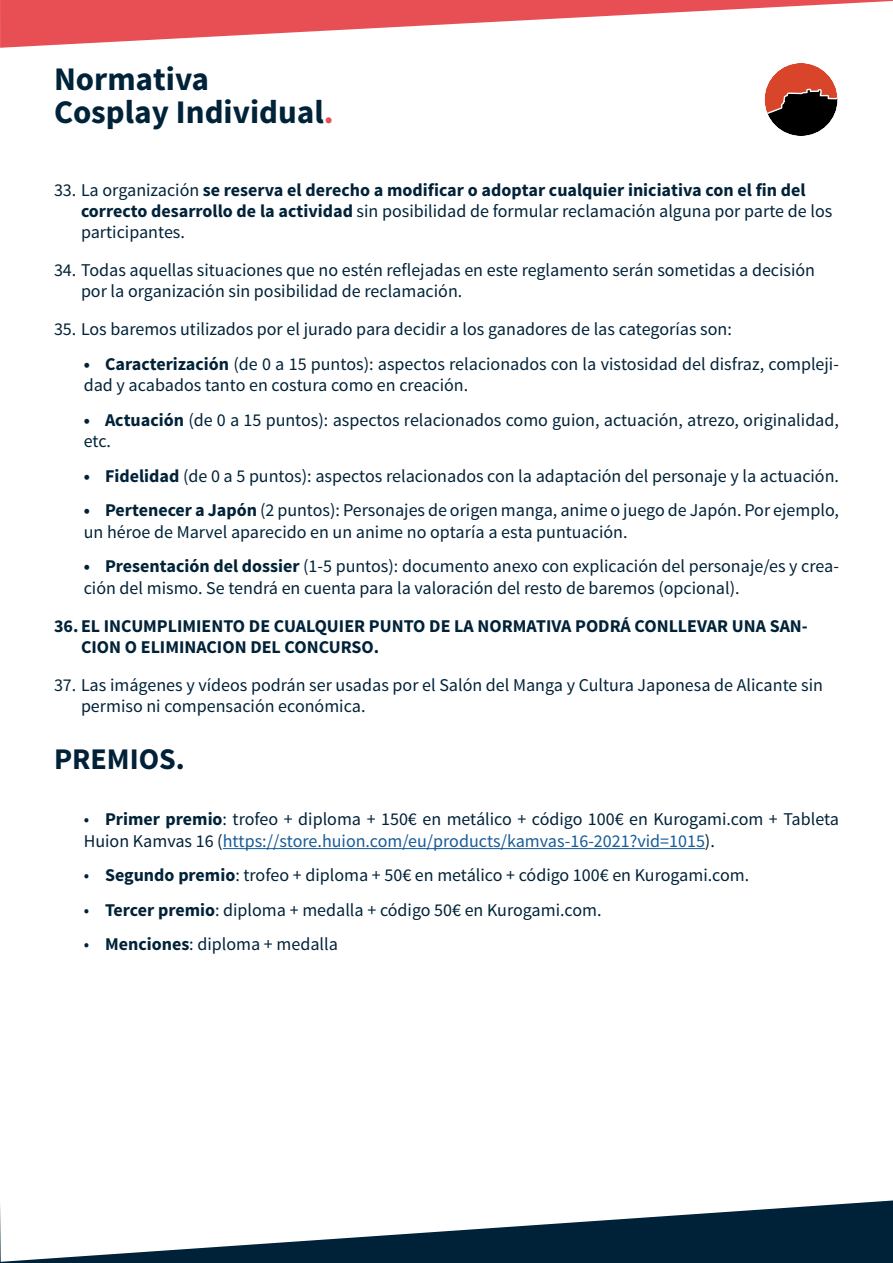
<style>
.page{position:relative;width:893px;height:1263px;background:#fff}
.page>*{position:absolute;margin:0;border:0;box-sizing:border-box;transform-origin:0 0}
.t1{font:700 33px/33px "Source Sans Pro";color:#00233a}
.t2{font:700 30px "Source Sans Pro";color:#002137}
.t3{font:18px/21.6px "Source Sans Pro";color:#002238}
.t4{font:700 18px/21px "Source Sans Pro";color:#002238}
.s1{color:#e84f55}
.s2{font-weight:400}
.s3{font-weight:700}
.s4{color:#165b9a}
</style>
<div class="page">
<svg style="left:0;top:0;width:893px;height:48px"></svg>
<svg style="left:0;top:1200px;width:893px;height:63px"></svg>
<svg style="left:764px;top:63px;width:74px;height:73px"></svg>
<hr style="left:223px;top:848px;width:482px;height:1px;background:#165b9a">
<h1 class="t1" style="left:54px;top:64px;width:281px">Normativa<br>Cosplay Individual<span class="s1">.</span></h1>
<p class="t4" style="left:81px;top:181px;width:753px;text-indent:-27px"><span class="s2">33. La organización</span> se reserva el derecho a modificar o adoptar cualquier iniciativa con el fin del correcto desarrollo de la actividad <span class="s2">sin posibilidad de formular reclamación alguna por parte de los participantes.</span></p>
<p class="t3" style="left:81px;top:260px;width:736px;line-height:21px;text-indent:-27px">34. Todas aquellas situaciones que no estén reflejadas en este reglamento serán sometidas a decisión por la organización sin posibilidad de reclamación.</p>
<p class="t3" style="left:54px;top:319px;width:679px">35. Los baremos utilizados por el jurado para decidir a los ganadores de las categorías son:</p>
<p class="t3" style="left:84px;top:353px;width:757px"><span class="s3">• Caracterización</span> (de 0 a 15 puntos): aspectos relacionados con la vistosidad del disfraz, compleji&shy;dad y acabados tanto en costura como en creación.</p>
<p class="t3" style="left:84px;top:409px;width:757px"><span class="s3">• Actuación</span> (de 0 a 15 puntos): aspectos relacionados como guion, actuación, atrezo, originalidad, etc.</p>
<p class="t3" style="left:84px;top:465px;width:757px"><span class="s3">• Fidelidad</span> (de 0 a 5 puntos): aspectos relacionados con la adaptación del personaje y la actuación.</p>
<p class="t3" style="left:84px;top:500px;width:757px"><span class="s3">• Pertenecer a Japón</span> (2 puntos): Personajes de origen manga, anime o juego de Japón. Por ejemplo, un héroe de Marvel aparecido en un anime no optaría a esta puntuación.</p>
<p class="t3" style="left:84px;top:556px;width:757px"><span class="s3">• Presentación del dossier</span> (1-5 puntos): documento anexo con explicación del personaje/es y crea&shy;ción del mismo. Se tendrá en cuenta para la valoración del resto de baremos (opcional).</p>
<p class="t4" style="left:81px;top:616px;width:728px;text-indent:-27px">36. EL INCUMPLIMIENTO DE CUALQUIER PUNTO DE LA NORMATIVA PODRÁ CONLLEVAR UNA SAN-<br>CION O ELIMINACION DEL CONCURSO.</p>
<p class="t3" style="left:81px;top:674px;width:743px;line-height:21px;text-indent:-27px">37. Las imágenes y vídeos podrán ser usadas por el Salón del Manga y Cultura Japonesa de Alicante sin permiso ni compensación económica.</p>
<h2 class="t2" style="left:54px;top:740px;width:132px">PREMIOS.</h2>
<p class="t3" style="left:84px;top:809px;width:757px">• <span class="s3">Primer premio</span>: trofeo + diploma + 150€ en metálico + código 100€ en Kurogami.com + Tableta<br>Huion Kamvas 16 (<span class="s4">https://store.huion.com/eu/products/kamvas-16-2021?vid=1015</span>).</p>
<p class="t3" style="left:84px;top:865px;width:667px">• <span class="s3">Segundo premio</span>: trofeo + diploma + 50€ en metálico + código 100€ en Kurogami.com.</p>
<p class="t3" style="left:84px;top:899px;width:519px">• <span class="s3">Tercer premio</span>: diploma + medalla + código 50€ en Kurogami.com.</p>
<p class="t3" style="left:84px;top:933px;width:256px">• <span class="s3">Menciones</span>: diploma + medalla</p>
</div>
